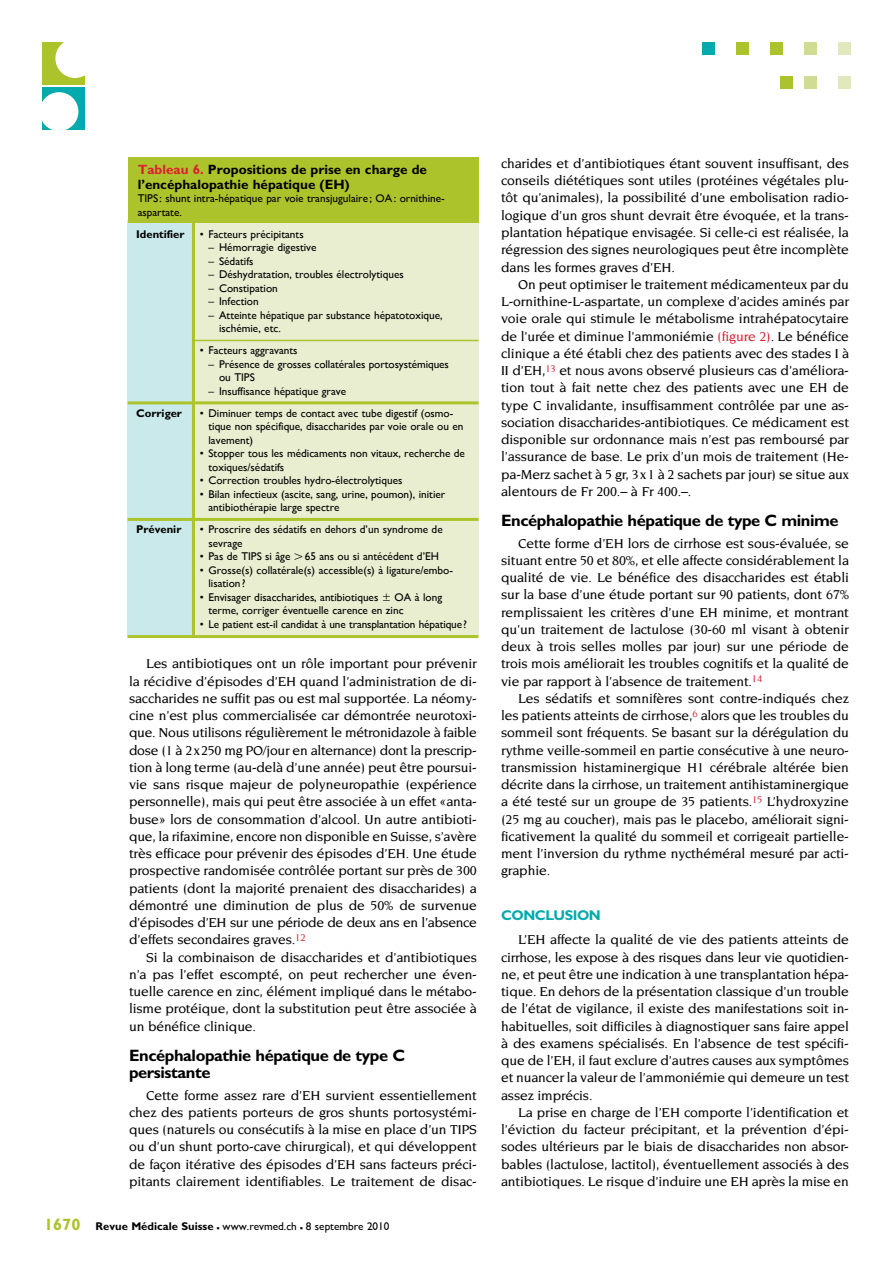
<style>
.page{position:relative;width:893px;height:1263px;background:#fff}
.page>*{position:absolute;margin:0;border:0;box-sizing:border-box;transform-origin:0 0}
.t1{font:700 16.5px/17.2px "Gill Sans";letter-spacing:-.025em;color:#000}
.t2{font:700 14.1px "Gill Sans";letter-spacing:-.035em;color:#00aaad}
.t3{font:500 13.95px/17.2px "Novarese";letter-spacing:-.01em;color:#000;text-align:justify}
.t4{font:700 13.5px/15px "Gill Sans";color:#000}
.t5{font:11.25px/13.5px "Gill Sans";color:#000}
.t6{font:700 11.25px "Gill Sans";color:#000}
.s1{color:#da2032}
.s2{font-family:"European Pi Two"}
.s3{font-weight:700;font-size:16.5px;color:#adc32b}
.s4{font-weight:700}
.s5{font-weight:700;font-size:16.5px}
</style>
<div class="page">
<div style="left:838px;top:43px;width:12px;height:12px;background:#e1e8bb"></div>
<div style="left:804px;top:43px;width:12px;height:12px;background:#d1dc93"></div>
<div style="left:770px;top:43px;width:12px;height:12px;background:#adc32b"></div>
<div style="left:736px;top:43px;width:12px;height:12px;background:#adc32b"></div>
<div style="left:702px;top:43px;width:12px;height:12px;background:#00aaad"></div>
<div style="left:838px;top:77px;width:12px;height:12px;background:#e1e8bb"></div>
<div style="left:804px;top:77px;width:12px;height:12px;background:#d1dc93"></div>
<div style="left:780px;top:77px;width:13px;height:12px;background:#adc32b"></div>
<div style="left:43px;top:43px;width:42px;height:42px;background:#adc32b"></div>
<div style="left:55px;top:39px;width:40px;height:39px;background:#fff;border-radius:50%"></div>
<div style="left:43px;top:87px;width:42px;height:43px;background:#00aaad"></div>
<div style="left:40px;top:92px;width:38px;height:39px;background:#fff;border-radius:50%"></div>
<div style="left:128px;top:220px;width:66px;height:417px;background:#c9e9ea"></div>
<div style="left:194px;top:221px;width:284px;height:415px;background:#e9eed0"></div>
<hr style="left:194px;top:340px;width:284px;height:1px;background:#adc32b">
<hr style="left:128px;top:401px;width:350px;height:3px;background:#adc32b">
<hr style="left:128px;top:518px;width:350px;height:3px;background:#adc32b">
<hr style="left:192px;top:217px;width:3px;height:419px;background:#adc32b">
<hr style="left:128px;top:635px;width:350px;height:3px;background:#adc32b">
<div style="left:128px;top:157px;width:350px;height:65px;background:#adc32b"></div>
<p class="t4" style="left:138px;top:161px;width:291px"><span class="s1">Tableau 6.</span> Propositions de prise en charge de l’encéphalopathie hépatique (EH)</p>
<p class="t5" style="left:138px;top:191px;width:309px">TIPS : shunt intra-hépatique par voie transjugulaire ; OA: ornithine&shy;aspartate.</p>
<p class="t6" style="left:136px;top:227px;width:50px">Identifier</p>
<p class="t5" style="left:200px;top:227px;width:105px">• Facteurs précipitants</p>
<p class="t5" style="left:208px;top:240px;width:110px">– Hémorragie digestive</p>
<p class="t5" style="left:208px;top:254px;width:47px">– Sédatifs</p>
<p class="t5" style="left:208px;top:267px;width:197px">– Déshydratation, troubles électrolytiques</p>
<p class="t5" style="left:208px;top:281px;width:71px">– Constipation</p>
<p class="t5" style="left:208px;top:294px;width:52px">– Infection</p>
<p class="t5" style="left:219px;top:308px;width:225px;text-indent:-11px">– Atteinte hépatique par substance hépatotoxique, ischémie, etc.</p>
<p class="t5" style="left:200px;top:343px;width:99px">• Facteurs aggravants</p>
<p class="t5" style="left:219px;top:357px;width:231px;text-indent:-11px">– Présence de grosses collatérales portosystémiques ou TIPS</p>
<p class="t5" style="left:208px;top:384px;width:139px">– Insuffisance hépatique grave</p>
<p class="t6" style="left:136px;top:406px;width:47px">Corriger</p>
<p class="t5" style="left:208px;top:406px;width:256px;text-indent:-9px">• Diminuer temps de contact avec tube digestif (osmo&shy;tique non spécifique, disaccharides par voie orale ou en lavement)</p>
<p class="t5" style="left:208px;top:446px;width:258px;text-indent:-9px">• Stopper tous les médicaments non vitaux, recherche de toxiques/sédatifs</p>
<p class="t5" style="left:200px;top:473px;width:204px">• Correction troubles hydro-électrolytiques</p>
<p class="t5" style="left:208px;top:487px;width:238px;text-indent:-9px">• Bilan infectieux (ascite, sang, urine, poumon), initier antibiothérapie large spectre</p>
<p class="t6" style="left:136px;top:523px;width:47px">Prévenir</p>
<p class="t5" style="left:208px;top:522px;width:236px;text-indent:-9px">• Proscrire des sédatifs en dehors d’un syndrome de sevrage</p>
<p class="t5" style="left:200px;top:549px;width:240px">• Pas de TIPS si âge <span class="s2">L</span>65 ans ou si antécédent d’EH</p>
<p class="t5" style="left:208px;top:563px;width:246px;text-indent:-9px">• Grosse(s) collatérale(s) accessible(s) à ligature/embo&shy;lisation ?</p>
<p class="t5" style="left:208px;top:590px;width:235px;text-indent:-9px">• Envisager disaccharides, antibiotiques <span class="s2">w</span> OA à long terme, corriger éventuelle carence en zinc</p>
<p class="t5" style="left:200px;top:617px;width:269px">• Le patient est-il candidat à une transplantation hépatique?</p>
<p class="t3" style="left:129px;top:655px;width:349px;text-indent:17px">Les antibiotiques ont un rôle important pour prévenir la récidive d’épisodes d’EH quand l’administration de di&shy;saccharides ne suffit pas ou est mal supportée. La néomy&shy;cine n’est plus commercialisée car démontrée neurotoxi&shy;que. Nous utilisons régulièrement le métronidazole à faible dose (1 à 2x250 mg PO/jour en alternance) dont la prescrip&shy;tion à long terme (au-delà d’une année) peut être poursui&shy;vie sans risque majeur de polyneuropathie (expérience personnelle), mais qui peut être associée à un effet «anta&shy;buse» lors de consommation d’alcool. Un autre antibioti&shy;que, la rifaximine, encore non disponible en Suisse, s’avère très efficace pour prévenir des épisodes d’EH. Une étude prospective randomisée contrôlée portant sur près de 300 patients (dont la majorité prenaient des disaccharides) a démontré une diminution de plus de 50% de survenue d’épisodes d’EH sur une période de deux ans en l’absence d’effets secondaires graves.<sup>12</sup></p>
<p class="t3" style="left:129px;top:948px;width:349px;text-indent:17px">Si la combinaison de disaccharides et d’antibiotiques n’a pas l’effet escompté, on peut rechercher une éven&shy;tuelle carence en zinc, élément impliqué dans le métabo&shy;lisme protéique, dont la substitution peut être associée à un bénéfice clinique.</p>
<p class="t1" style="left:129px;top:1046px;width:278px">Encéphalopathie hépatique de type C persistante</p>
<p class="t3" style="left:129px;top:1086px;width:349px;text-indent:17px">Cette forme assez rare d’EH survient essentiellement chez des patients porteurs de gros shunts portosystémi&shy;ques (naturels ou consécutifs à la mise en place d’un TIPS ou d’un shunt porto-cave chirurgical), et qui développent de façon itérative des épisodes d’EH sans facteurs préci&shy;pitants clairement identifiables. Le traitement de disac-</p>
<p class="t5" style="left:44px;top:1219px;width:347px"><span class="s3">1670</span> <span class="s4">Revue Médicale Suisse</span> <span class="s5">–</span> www.revmed.ch <span class="s5">–</span> 8 septembre 2010</p>
<p class="t3" style="left:501px;top:155px;width:349px">charides et d’antibiotiques étant souvent insuffisant, des conseils diététiques sont utiles (protéines végétales plu&shy;tôt qu’animales), la possibilité d’une embolisation radio&shy;logique d’un gros shunt devrait être évoquée, et la trans&shy;plantation hépatique envisagée. Si celle-ci est réalisée, la régression des signes neurologiques peut être incomplète dans les formes graves d’EH.</p>
<p class="t3" style="left:501px;top:275px;width:349px;text-indent:17px">On peut optimiser le traitement médicamenteux par du L-ornithine-L-aspartate, un complexe d’acides aminés par voie orale qui stimule le métabolisme intrahépatocytaire de l’urée et diminue l’ammoniémie <span class="s1">(figure 2)</span>. Le bénéfice clinique a été établi chez des patients avec des stades I à II d’EH,<sup>13</sup> et nous avons observé plusieurs cas d’améliora&shy;tion tout à fait nette chez des patients avec une EH de type C invalidante, insuffisamment contrôlée par une as&shy;sociation disaccharides-antibiotiques. Ce médicament est disponible sur ordonnance mais n’est pas remboursé par l’assurance de base. Le prix d’un mois de traitement (He&shy;pa-Merz sachet à 5 gr, 3x1 à 2 sachets par jour) se situe aux alentours de Fr 200.– à Fr 400.–.</p>
<p class="t1" style="left:501px;top:511px;width:339px">Encéphalopathie hépatique de type C minime</p>
<p class="t3" style="left:501px;top:534px;width:349px;text-indent:17px">Cette forme d’EH lors de cirrhose est sous-évaluée, se situant entre 50 et 80%, et elle affecte considérablement la qualité de vie. Le bénéfice des disaccharides est établi sur la base d’une étude portant sur 90 patients, dont 67% remplissaient les critères d’une EH minime, et montrant qu’un traitement de lactulose (30-60 ml visant à obtenir deux à trois selles molles par jour) sur une période de trois mois améliorait les troubles cognitifs et la qualité de vie par rapport à l’absence de traitement.<sup>14</sup></p>
<p class="t3" style="left:501px;top:689px;width:349px;text-indent:17px">Les sédatifs et somnifères sont contre-indiqués chez les patients atteints de cirrhose,<sup>6</sup> alors que les troubles du sommeil sont fréquents. Se basant sur la dérégulation du rythme veille-sommeil en partie consécutive à une neuro&shy;transmission histaminergique H1 cérébrale altérée bien décrite dans la cirrhose, un traitement antihistaminergique a été testé sur un groupe de 35 patients.<sup>15</sup> L’hydroxyzine (25 mg au coucher), mais pas le placebo, améliorait signi&shy;ficativement la qualité du sommeil et corrigeait partielle&shy;ment l’inversion du rythme nycthéméral mesuré par acti&shy;graphie.</p>
<p class="t2" style="left:501px;top:907px;width:101px">CONCLUSION</p>
<p class="t3" style="left:501px;top:931px;width:349px;text-indent:17px">L’EH affecte la qualité de vie des patients atteints de cirrhose, les expose à des risques dans leur vie quotidien&shy;ne, et peut être une indication à une transplantation hépa&shy;tique. En dehors de la présentation classique d’un trouble de l’état de vigilance, il existe des manifestations soit in&shy;habituelles, soit difficiles à diagnostiquer sans faire appel à des examens spécialisés. En l’absence de test spécifi&shy;que de l’EH, il faut exclure d’autres causes aux symptômes et nuancer la valeur de l’ammoniémie qui demeure un test assez imprécis.</p>
<p class="t3" style="left:501px;top:1103px;width:349px;text-indent:17px">La prise en charge de l’EH comporte l’identification et l’éviction du facteur précipitant, et la prévention d’épi&shy;sodes ultérieurs par le biais de disaccharides non absor&shy;bables (lactulose, lactitol), éventuellement associés à des antibiotiques. Le risque d’induire une EH après la mise en</p>
</div>
